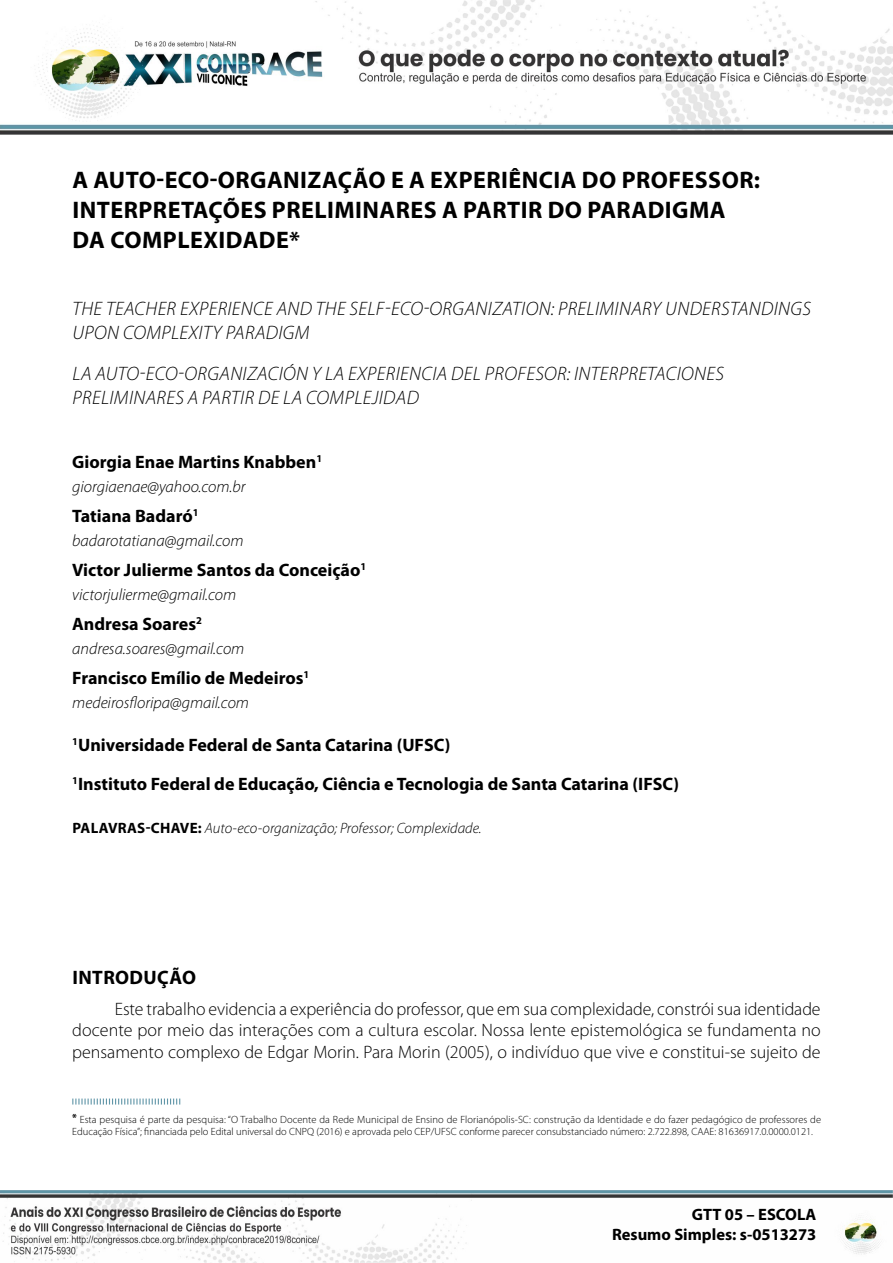
<style>
.page{position:relative;width:893px;height:1263px;background:#fff}
.page>*{position:absolute;margin:0;border:0;box-sizing:border-box;transform-origin:0 0}
.t1{font:700 24px/30px "Myriad Pro";letter-spacing:.02em;color:#000}
.t2{font:italic 300 19.5px/24px "Myriad Pro";letter-spacing:.02em;color:#000}
.t3{font:700 19.5px "Myriad Pro";letter-spacing:.02em;color:#000}
.t4{font:300 18px/21.6px "Myriad Pro";color:#000;text-align:justify}
.t5{font:700 18px/38.5px "Myriad Pro";color:#000}
.t6{font:italic 300 16.5px "Myriad Pro";color:#000}
.t7{font:700 16.5px/19.8px "Myriad Pro";color:#000;text-align:right}
.t8{font:italic 300 15px "Myriad Pro";color:#000}
.t9{font:300 10.5px/12.6px "Myriad Pro";color:#000}
.s1{font-weight:700;font-style:normal}
.s2{font-weight:700}
</style>
<div class="page">
<img style="left:0;top:0;width:893px;height:134px">
<img style="left:0;top:1190px;width:893px;height:73px">
<svg style="left:72px;top:1098px;width:108px;height:6px"></svg>
<h1 class="t1" style="left:73px;top:164px;width:689px">A AUTO-ECO-ORGANIZAÇÃO E A EXPERIÊNCIA DO PROFESSOR:<br>INTERPRETAÇÕES PRELIMINARES A PARTIR DO PARADIGMA<br>DA COMPLEXIDADE*<sup>1</sup></h1>
<h2 class="t2" style="left:72px;top:296px;width:740px">THE TEACHER EXPERIENCE AND THE SELF-ECO-ORGANIZATION: PRELIMINARY UNDERSTANDINGS<br>UPON COMPLEXITY PARADIGM</h2>
<h2 class="t2" style="left:72px;top:361px;width:653px">LA AUTO-ECO-ORGANIZACIÓN Y LA EXPERIENCIA DEL PROFESOR: INTERPRETACIONES<br>PRELIMINARES A PARTIR DE LA COMPLEJIDAD</h2>
<h3 class="t5" style="left:72px;top:442px;width:251px">Giorgia Enae Martins Knabben<sup>1</sup></h3>
<h3 class="t6" style="left:72px;top:476px;width:175px">giorgiaenae@yahoo.com.br</h3>
<h3 class="t5" style="left:72px;top:496px;width:128px">Tatiana Badaró<sup>1</sup></h3>
<h3 class="t6" style="left:72px;top:531px;width:173px">badarotatiana@gmail.com</h3>
<h3 class="t5" style="left:72px;top:550px;width:296px">Victor Julierme Santos da Conceição<sup>1</sup></h3>
<h3 class="t6" style="left:72px;top:585px;width:165px">victorjulierme@gmail.com</h3>
<h3 class="t5" style="left:72px;top:604px;width:131px">Andresa Soares<sup>2</sup></h3>
<h3 class="t6" style="left:72px;top:639px;width:174px">andresa.soares@gmail.com</h3>
<h3 class="t5" style="left:72px;top:658px;width:239px">Francisco Emílio de Medeiros<sup>1</sup></h3>
<h3 class="t6" style="left:72px;top:693px;width:178px">medeirosfloripa@gmail.com</h3>
<h3 class="t5" style="left:72px;top:725px;width:608px"><sup>1</sup>Universidade Federal de Santa Catarina (UFSC)<br><sup>1</sup>Instituto Federal de Educação, Ciência e Tecnologia de Santa Catarina (IFSC)</h3>
<h3 class="t8" style="left:72px;top:819px;width:411px"><span class="s1">PALAVRAS-CHAVE:</span> Auto-eco-organização; Professor; Complexidade.</h3>
<h2 class="t3" style="left:72px;top:965px;width:125px">INTRODUÇÃO</h2>
<p class="t4" style="left:72px;top:997px;width:750px;text-indent:43px">Este trabalho evidencia a experiência do professor, que em sua complexidade, constrói sua identidade docente por meio das interações com a cultura escolar. Nossa lente epistemológica se fundamenta no pensamento complexo de Edgar Morin. Para Morin (2005), o indivíduo que vive e constitui-se sujeito de</p>
<p class="t9" style="left:72px;top:1113px;width:750px"><span class="s2">*</span> Esta pesquisa é parte da pesquisa: “O Trabalho Docente da Rede Municipal de Ensino de Florianópolis-SC: construção da Identidade e do fazer pedagógico de professores de<br>Educação Física”; financiada pelo Edital universal do CNPQ (2016) e aprovada pelo CEP/UFSC conforme parecer consubstanciado número: 2.722.898, CAAE: 81636917.0.0000.0121.</p>
<h3 class="t7" style="left:612px;top:1204px;width:206px">GTT 05 – ESCOLA<br>Resumo Simples: s-0513273</h3>
</div>
